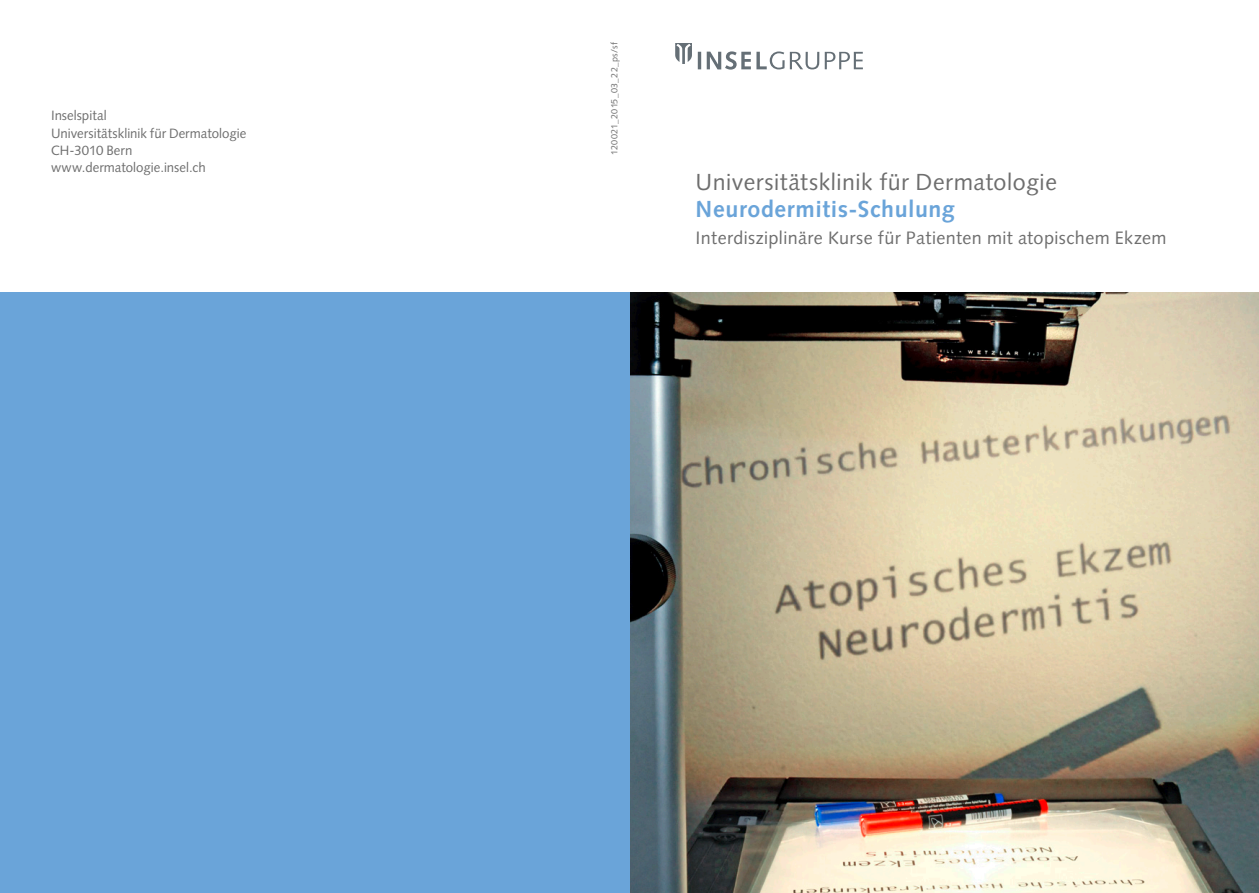
<style>
.page{position:relative;width:1259px;height:893px;background:#fff}
.page>*{position:absolute;margin:0;border:0;box-sizing:border-box;transform-origin:0 0}
.UG_Titel{font:23.25px "Syntax";letter-spacing:.02em;color:#6e6e6e}
.UG_Titel-2{font:700 23.25px "Syntax";letter-spacing:.03em;color:#6aa4d9}
.UG_Titel-3{font:18px "Syntax";letter-spacing:.02em;color:#6e6e6e}
.Lauftext{font:13.5px "Syntax";color:#6e6e6e}
.Lauftext-2{font:9px "Syntax";letter-spacing:.02em;color:#6e6e6e}
</style>
<div class="page">
<img style="left:629px;top:293px;width:630px;height:600px">
<div style="left:0;top:293px;width:629px;height:600px;background:#6aa4d9"></div>
<svg style="left:675px;top:43px;width:17px;height:21px"></svg>
<hr style="left:698px;top:52px;width:3px;height:17px;background:#656f76">
<svg style="left:706px;top:51px;width:157px;height:19px"></svg>
<p class="Lauftext" style="left:51px;top:108px;width:57px">Inselspital</p>
<p class="Lauftext" style="left:51px;top:125px;width:197px">Universitätsklinik für Dermatologie</p>
<p class="Lauftext" style="left:51px;top:142px;width:83px">CH-3010 Bern</p>
<p class="Lauftext" style="left:51px;top:159px;width:156px">www.dermatologie.insel.ch</p>
<p class="Lauftext-2" style="left:609px;top:155px;width:114px;rotate:-90deg">120021_2015_03_22_ps/sf</p>
<p class="UG_Titel" style="left:695px;top:168px;width:363px">Universitätsklinik für Dermatologie</p>
<p class="UG_Titel-2" style="left:695px;top:195px;width:261px">Neurodermitis-Schulung</p>
<p class="UG_Titel-3" style="left:695px;top:227px;width:472px">Interdisziplinäre Kurse für Patienten mit atopischem Ekzem</p>
</div>
